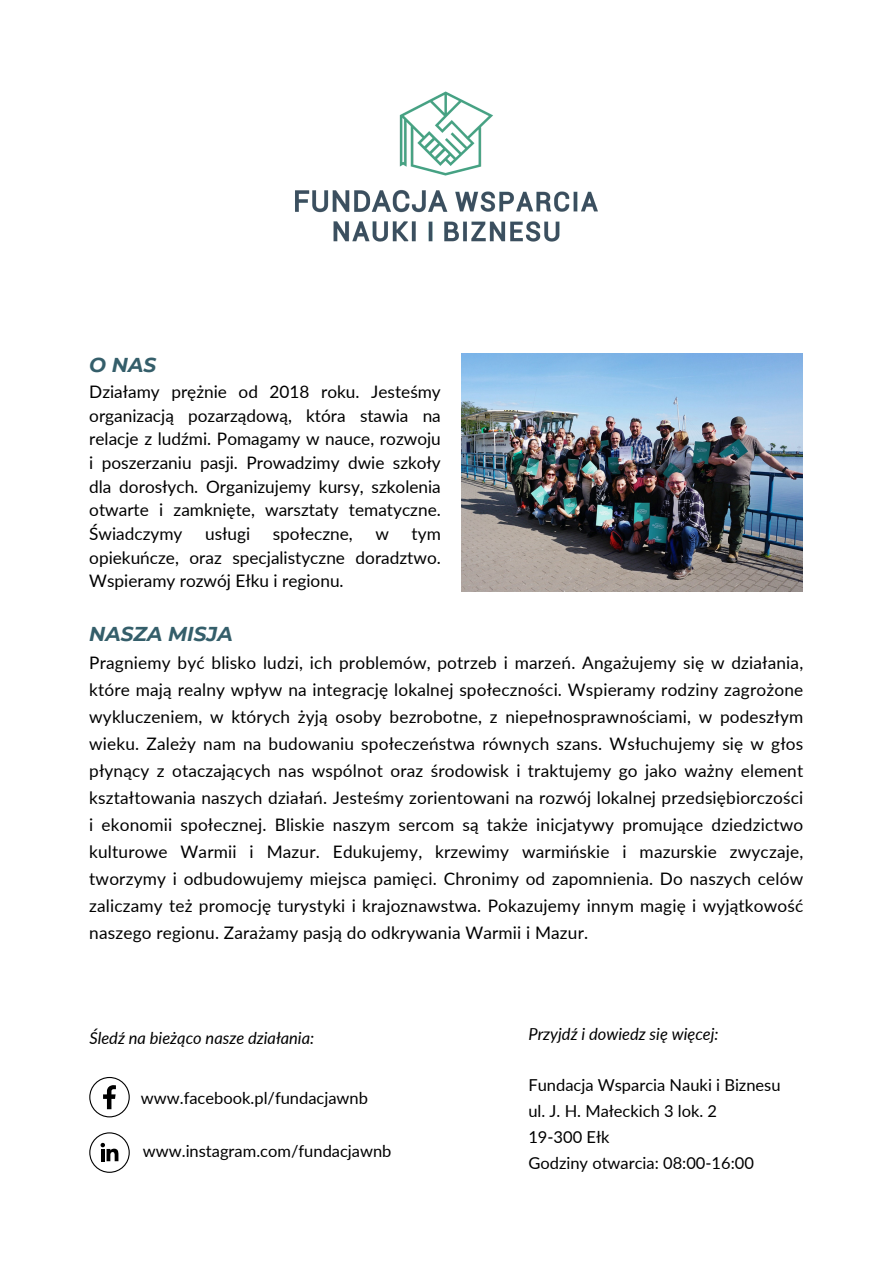
<style>
.page{position:relative;width:893px;height:1264px;background:#fff}
.page>*{position:absolute;margin:0;border:0;box-sizing:border-box;transform-origin:0 0}
.t1{font:italic 700 20.1px "Montserrat";color:#345e6a}
.t2{font:17.25px/27px "Lato";color:#000;text-align:justify}
.t3{font:16.5px "Lato";color:#000}
.t4{font:italic 16.5px "Lato";color:#000}
</style>
<div class="page">
<img style="left:295px;top:91px;width:303px;height:151px">
<img style="left:461px;top:354px;width:341px;height:237px">
<svg style="left:89px;top:1076px;width:41px;height:41px"></svg>
<svg style="left:89px;top:1132px;width:41px;height:40px"></svg>
<p class="t1" style="left:89px;top:352px;width:69px">O NAS</p>
<p class="t2" style="left:89px;top:380px;width:353px;line-height:23.5px">Działamy prężnie od 2018 roku. Jesteśmy organizacją pozarządową, która stawia na relacje z ludźmi. Pomagamy w nauce, rozwoju i poszerzaniu pasji. Prowadzimy dwie szkoły dla dorosłych. Organizujemy kursy, szkolenia otwarte i zamknięte, warsztaty tematyczne.<br>Świadczymy</p>
<p class="t2" style="left:205px;top:519px;width:47px">usługi</p>
<p class="t2" style="left:273px;top:519px;width:81px">społeczne,</p>
<p class="t2" style="left:375px;top:519px;width:15px">w</p>
<p class="t2" style="left:89px;top:521px;width:353px;line-height:23.5px;text-indent:322px">tym opiekuńcze, oraz specjalistyczne doradztwo.<br>Wspieramy rozwój Ełku i regionu.</p>
<p class="t1" style="left:89px;top:621px;width:145px">NASZA MISJA</p>
<p class="t2" style="left:89px;top:648px;width:715px">Pragniemy być blisko ludzi, ich problemów, potrzeb i marzeń. Angażujemy się w działania, które mają realny wpływ na integrację lokalnej społeczności. Wspieramy rodziny zagrożone wykluczeniem, w których żyją osoby bezrobotne, z niepełnosprawnościami, w podeszłym wieku. Zależy nam na budowaniu społeczeństwa równych szans. Wsłuchujemy się w głos płynący z otaczających nas wspólnot oraz środowisk i traktujemy go jako ważny element kształtowania naszych działań. Jesteśmy zorientowani na rozwój lokalnej przedsiębiorczości i ekonomii społecznej. Bliskie naszym sercom są także inicjatywy promujące dziedzictwo kulturowe Warmii i Mazur. Edukujemy, krzewimy warmińskie i mazurskie zwyczaje, tworzymy i odbudowujemy miejsca pamięci. Chronimy od zapomnienia. Do naszych celów zaliczamy też promocję turystyki i krajoznawstwa. Pokazujemy innym magię i wyjątkowość naszego regionu. Zarażamy pasją do odkrywania Warmii i Mazur.</p>
<p class="t4" style="left:89px;top:1028px;width:226px">Śledź na bieżąco nasze działania:</p>
<p class="t4" style="left:528px;top:1024px;width:192px">Przyjdź i dowiedz się więcej:</p>
<p class="t3" style="left:528px;top:1074px;width:254px">Fundacja Wsparcia Nauki i Biznesu</p>
<p class="t3" style="left:528px;top:1100px;width:190px">ul. J. H. Małeckich 3 lok. 2</p>
<p class="t3" style="left:528px;top:1126px;width:83px">19-300 Ełk</p>
<p class="t3" style="left:528px;top:1152px;width:227px">Godziny otwarcia: 08:00-16:00</p>
<p class="t3" style="left:141px;top:1087px;width:228px">www.facebook.pl/fundacjawnb</p>
<p class="t3" style="left:143px;top:1140px;width:250px">www.instagram.com/fundacjawnb</p>
</div>
